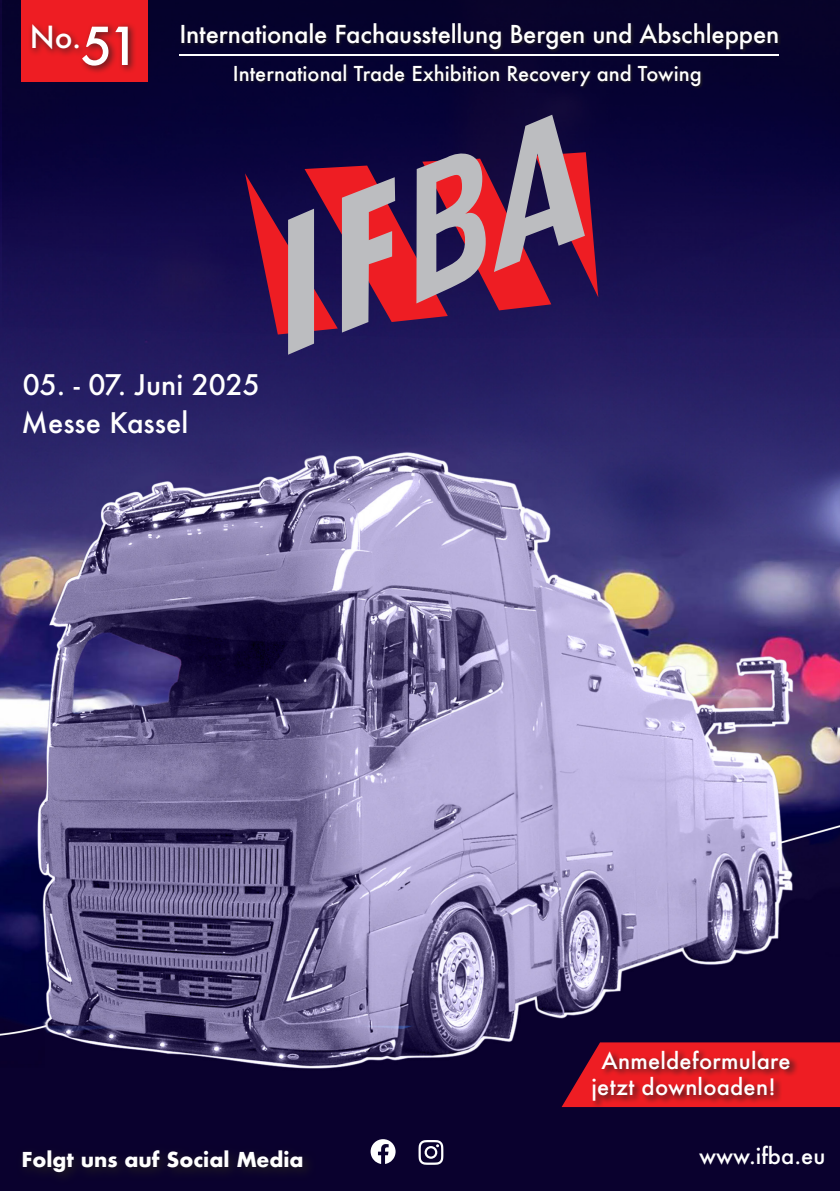
<style>
.page{position:relative;width:840px;height:1191px;background:#fff}
.page>*{position:absolute;margin:0;border:0;box-sizing:border-box;transform-origin:0 0}
.t1{font:500 29.6px "Futura";color:#fff}
.t2{font:500 27.6px "Futura";color:#fff}
.t3{font:500 24px "Futura";letter-spacing:-.01em;color:#fff}
.t4{font:500 22px/26.4px "Futura";letter-spacing:.01em;color:#fff}
.t5{font:500 20px "Futura";color:#fff}
.t6{font:700 20px "Futura";color:#fff}
.s1{font-size:50.8px}
</style>
<div class="page">
<img style="left:0;top:0;width:839px;height:1191px">
<svg style="left:370px;top:1139px;width:25px;height:25px"></svg>
<svg style="left:418px;top:1140px;width:25px;height:24px"></svg>
<div style="left:16px;top:1144px;width:300px;height:41px;background:#0d042c"></div>
<div style="left:2px;top:0;width:837px;height:337px;background:linear-gradient(to bottom,#040128,#1b1259)"></div>
<div style="left:180px;top:22px;width:600px;height:31px;background:#231f20;opacity:.75"></div>
<div style="left:234px;top:63px;width:469px;height:26px;background:#231f20;opacity:.75"></div>
<hr style="left:179px;top:55px;width:599px;height:1px;background:#fff">
<div style="left:22px;top:0;width:126px;height:81px;background:#ee1d23"></div>
<div style="left:28px;top:21px;width:109px;height:53px;background:#231f20;opacity:.75"></div>
<svg style="left:561px;top:1042px;width:278px;height:65px;background:#b81625"></svg>
<div style="left:591px;top:1048px;width:207px;height:62px;background:#231f20;opacity:.75"></div>
<svg style="left:245px;top:115px;width:353px;height:240px;background:#683c60"></svg>
<p class="t1" style="left:30px;top:17px;width:111px">No.<span class="s1">51</span></p>
<p class="t3" style="left:179px;top:17px;width:601px">Internationale Fachausstellung Bergen und Abschleppen</p>
<p class="t5" style="left:233px;top:60px;width:470px">International Trade Exhibition Recovery and Towing</p>
<p class="t2" style="left:23px;top:366px;width:238px">05. - 07. Juni 2025</p>
<p class="t2" style="left:22px;top:403px;width:168px">Messe Kassel</p>
<p class="t4" style="left:591px;top:1047px;width:200px;text-indent:10px">Anmeldeformulare jetzt downloaden!</p>
<p class="t6" style="left:22px;top:1144px;width:283px">Folgt uns auf Social Media</p>
<p class="t4" style="left:698px;top:1142px;width:128px">www.ifba.eu</p>
</div>
